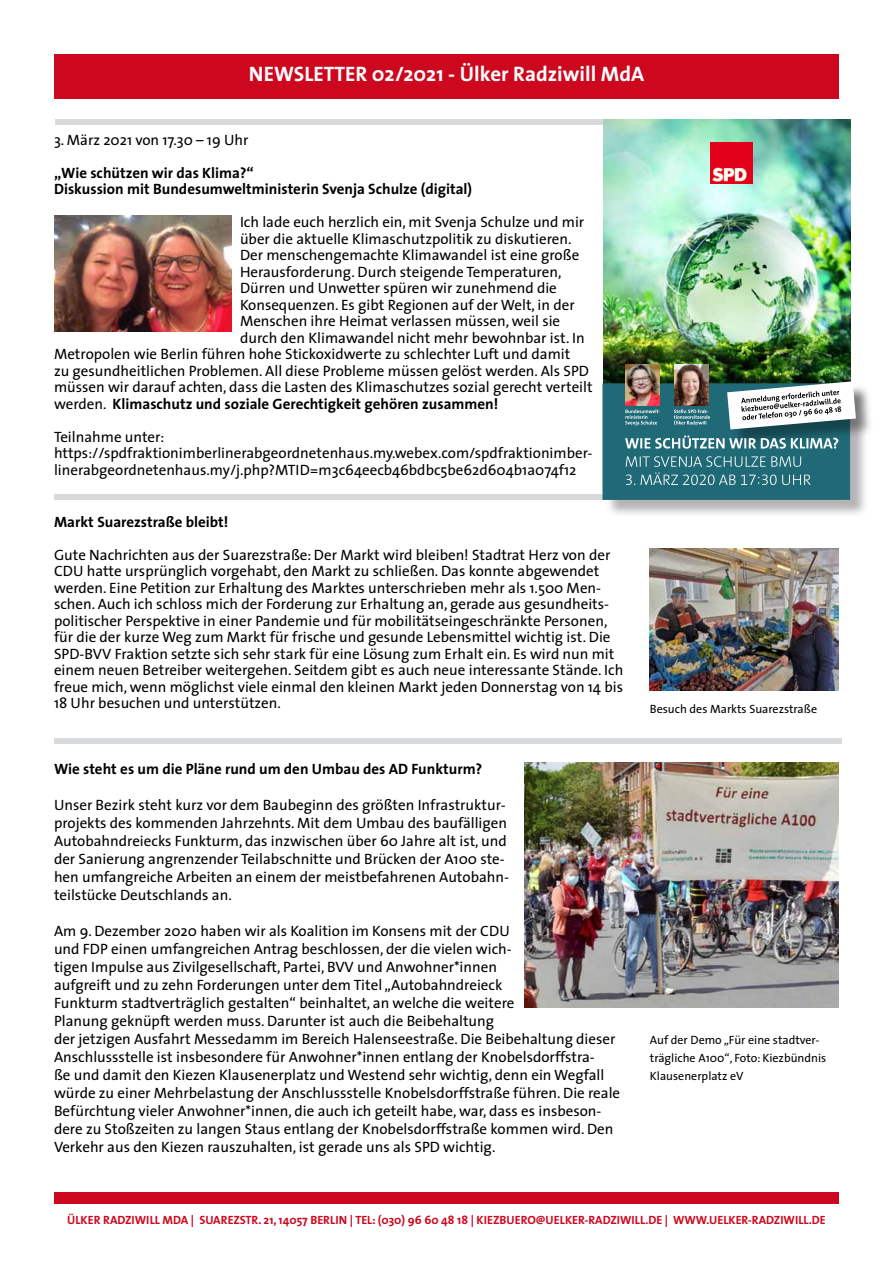
<style>
.page{position:relative;width:893px;height:1263px;background:#fff}
.page>*{position:absolute;margin:0;border:0;box-sizing:border-box;transform-origin:0 0}
.t1{font:700 21px "The Sans";color:#fff}
.t2{font:15px/18px "The Sans";color:#000}
.t3{font:700 15px/16.5px "The Sans";color:#000}
.t4{font:700 12px "The Sans";color:#cd071e}
.t5{font:12px/18px "The Sans";color:#000}
.s1{font-weight:400}
</style>
<div class="page">
<div style="left:54px;top:54px;width:784px;height:45px;background:#cd071e"></div>
<div style="left:55px;top:119px;width:787px;height:6px;background:#d9dadb"></div>
<div style="left:54px;top:1192px;width:785px;height:12px;background:#cd071e"></div>
<img style="left:650px;top:548px;width:189px;height:142px">
<img style="left:54px;top:215px;width:178px;height:117px">
<div style="left:54px;top:494px;width:788px;height:6px;background:#d9dadb"></div>
<div style="left:54px;top:738px;width:788px;height:6px;background:#d9dadb"></div>
<img style="left:524px;top:763px;width:315px;height:245px">
<img style="left:604px;top:120px;width:246px;height:264px">
<div style="left:605px;top:386px;width:263px;height:132px;background:#000;opacity:.3"></div>
<div style="left:603px;top:384px;width:247px;height:116px;background:#206a77"></div>
<img style="left:711px;top:142px;width:42px;height:42px">
<div style="left:729px;top:384px;width:145px;height:63px;background:#000;opacity:.35"></div>
<svg style="left:727px;top:381px;width:129px;height:48px;background:#b0bcbd"></svg>
<svg style="left:626px;top:456px;width:185px;height:29px"></svg>
<svg style="left:625px;top:435px;width:213px;height:14px"></svg>
<svg style="left:625px;top:409px;width:35px;height:17px"></svg>
<svg style="left:674px;top:409px;width:36px;height:15px"></svg>
<img style="left:625px;top:364px;width:35px;height:42px">
<img style="left:674px;top:364px;width:35px;height:42px">
<h1 class="t1" style="left:249px;top:56px;width:397px">NEWSLETTER 02/2021 - Ülker Radziwill MdA</h1>
<p class="t2" style="left:54px;top:130px;width:196px">3. März 2021 von 17.30 – 19 Uhr</p>
<p class="t3" style="left:54px;top:164px;width:420px">„Wie schützen wir das Klima?“<br>Diskussion mit Bundesumweltministerin Svenja Schulze (digital)</p>
<p class="t2" style="left:240px;top:213px;width:346px">Ich lade euch herzlich ein, mit Svenja Schulze und mir</p>
<p class="t2" style="left:240px;top:229px;width:333px">über die aktuelle Klimaschutzpolitik zu diskutieren.</p>
<p class="t2" style="left:240px;top:246px;width:341px">Der menschengemachte Klimawandel ist eine große</p>
<p class="t2" style="left:240px;top:262px;width:323px">Herausforderung. Durch steigende Temperaturen,</p>
<p class="t2" style="left:240px;top:279px;width:318px">Dürren und Unwetter spüren wir zunehmend die</p>
<p class="t2" style="left:240px;top:295px;width:336px">Konsequenzen. Es gibt Regionen auf der Welt, in der</p>
<p class="t2" style="left:240px;top:312px;width:322px">Menschen ihre Heimat verlassen müssen, weil sie</p>
<p class="t2" style="left:240px;top:328px;width:346px">durch den Klimawandel nicht mehr bewohnbar ist. In</p>
<p class="t2" style="left:54px;top:345px;width:518px">Metropolen wie Berlin führen hohe Stickoxidwerte zu schlechter Luft und damit</p>
<p class="t2" style="left:54px;top:361px;width:536px">zu gesundheitlichen Problemen. All diese Probleme müssen gelöst werden. Als SPD</p>
<p class="t2" style="left:54px;top:378px;width:540px">müssen wir darauf achten, dass die Lasten des Klimaschutzes sozial gerecht verteilt</p>
<p class="t3" style="left:54px;top:395px;width:446px"><span class="s1">werden.</span> Klimaschutz und soziale Gerechtigkeit gehören zusammen!</p>
<p class="t2" style="left:54px;top:428px;width:540px;line-height:16.5px">Teilnahme unter: https://spdfraktionimberlinerabgeordnetenhaus.my.webex.com/spdfraktionimber&shy;linerabgeordnetenhaus.my/j.php?MTID=m3c64eecb46bdbc5be62d604b1a074f12</p>
<p class="t3" style="left:54px;top:513px;width:176px">Markt Suarezstraße bleibt!</p>
<p class="t2" style="left:54px;top:546px;width:571px;line-height:16.5px">Gute Nachrichten aus der Suarezstraße: Der Markt wird bleiben! Stadtrat Herz von der CDU hatte ursprünglich vorgehabt, den Markt zu schließen. Das konnte abgewendet werden. Eine Petition zur Erhaltung des Marktes unterschrieben mehr als 1.500 Men&shy;schen. Auch ich schloss mich der Forderung zur Erhaltung an, gerade aus gesundheits&shy;politischer Perspektive in einer Pandemie und für mobilitätseingeschränkte Personen, für die der kurze Weg zum Markt für frische und gesunde Lebensmittel wichtig ist. Die SPD-BVV Fraktion setzte sich sehr stark für eine Lösung zum Erhalt ein. Es wird nun mit einem neuen Betreiber weitergehen. Seitdem gibt es auch neue interessante Stände. Ich freue mich, wenn möglichst viele einmal den kleinen Markt jeden Donnerstag von 14 bis 18 Uhr besuchen und unterstützen.</p>
<p class="t3" style="left:54px;top:760px;width:430px">Wie steht es um die Pläne rund um den Umbau des AD Funkturm?</p>
<p class="t2" style="left:54px;top:795px;width:457px">Unser Bezirk steht kurz vor dem Baubeginn des größten Infrastruktur&shy;projekts des kommenden Jahrzehnts. Mit dem Umbau des baufälligen Autobahndreiecks Funkturm, das inzwischen über 60 Jahre alt ist, und der Sanierung angrenzender Teilabschnitte und Brücken der A100 ste&shy;hen umfangreiche Arbeiten an einem der meistbefahrenen Autobahn&shy;teilstücke Deutschlands an.</p>
<p class="t2" style="left:54px;top:921px;width:568px">Am 9. Dezember 2020 haben wir als Koalition im Konsens mit der CDU<br>und FDP einen umfangreichen Antrag beschlossen, der die vielen wich-<br>tigen Impulse aus Zivilgesellschaft, Partei, BVV und Anwohner*innen<br>aufgreift und zu zehn Forderungen unter dem Titel „Autobahndreieck<br>Funkturm stadtverträglich gestalten“ beinhaltet, an welche die weitere<br>Planung geknüpft werden muss. Darunter ist auch die Beibehaltung<br>der jetzigen Ausfahrt Messedamm im Bereich Halenseestraße. Die Beibehaltung dieser Anschlussstelle ist insbesondere für Anwohner*innen entlang der Knobelsdorffstra-<br>ße und damit den Kiezen Klausenerplatz und Westend sehr wichtig, denn ein Wegfall würde zu einer Mehrbelastung der Anschlussstelle Knobelsdorffstraße führen. Die reale Befürchtung vieler Anwohner*innen, die auch ich geteilt habe, war, dass es insbeson&shy;dere zu Stoßzeiten zu langen Staus entlang der Knobelsdorffstraße kommen wird. Den Verkehr aus den Kiezen rauszuhalten, ist gerade uns als SPD wichtig.</p>
<p class="t5" style="left:650px;top:700px;width:169px">Besuch des Markts Suarezstraße</p>
<p class="t5" style="left:650px;top:1031px;width:178px">Auf der Demo „Für eine stadtver&shy;trägliche A100“, Foto: Kiezbündnis<br>Klausenerplatz eV</p>
<p class="t4" style="left:67px;top:1210px;width:760px">ÜLKER RADZIWILL MDA | SUAREZSTR. 21, 14057 BERLIN | TEL: (030) 96 60 48 18 | KIEZBUERO@UELKER-RADZIWILL.DE | WWW.UELKER-RADZIWILL.DE</p>
</div>
